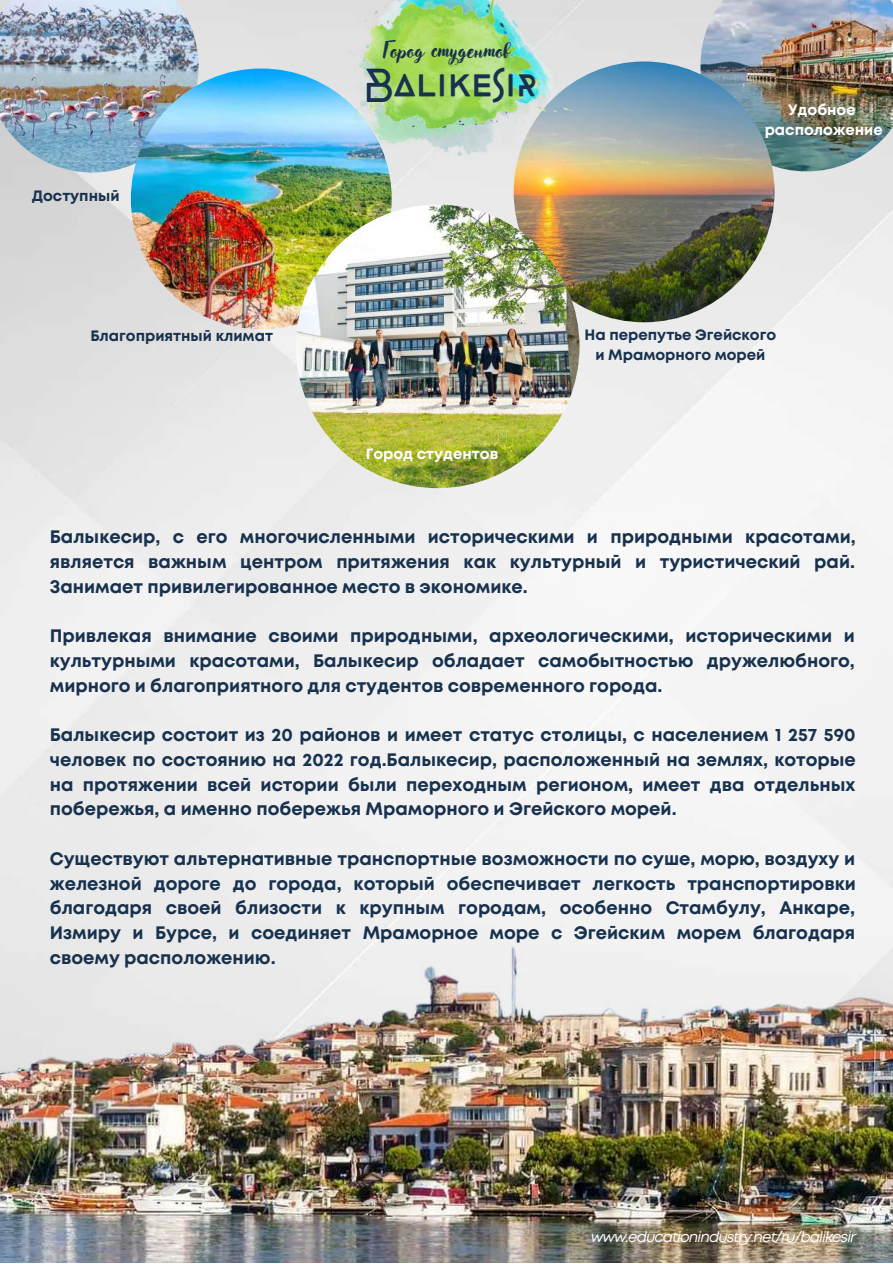
<style>
.page{position:relative;width:893px;height:1264px;background:#fff}
.page>*{position:absolute;margin:0;border:0;box-sizing:border-box;transform-origin:0 0}
.t1{font:44.85px "Coco Bike R";color:#17314e}
.t2{font:20.25px "Adlery Pro Swash";color:#17314e}
.t3{font:700 18px/24.8px "Mont";color:#17314e;text-align:justify}
.t4{font:700 15px/20.2px "Mont";color:#17314e;text-align:center}
.t5{font:700 15px/20.2px "Mont";color:#fff;text-align:center}
.t6{font:italic 14.85px "Mont";letter-spacing:-.06em;color:#fff}
</style>
<div class="page">
<img style="left:0;top:0;width:892px;height:763px">
<img style="left:317px;top:0;width:204px;height:199px">
<img style="left:0;top:0;width:198px;height:172px">
<img style="left:700px;top:0;width:192px;height:171px">
<img style="left:513px;top:61px;width:261px;height:261px;border-radius:50%">
<img style="left:131px;top:68px;width:260px;height:261px;border-radius:50%">
<img style="left:296px;top:204px;width:283px;height:284px;border-radius:50%">
<img style="left:350px;top:0;width:229px;height:146px">
<img style="left:0;top:763px;width:892px;height:499px">
<p class="t4" style="left:32px;top:186px;width:89px">Доступный</p>
<p class="t4" style="left:90px;top:327px;width:184px">Благоприятный климат</p>
<p class="t2" style="left:383px;top:41px;width:128px">Город студентов</p>
<h1 class="t1" style="left:363px;top:60px;width:176px">Balikesir</h1>
<p class="t5" style="left:764px;top:100px;width:120px">Удобное расположение</p>
<p class="t5" style="left:366px;top:445px;width:134px">Город студентов</p>
<p class="t4" style="left:584px;top:325px;width:193px">На перепутье Эгейского и Мраморного морей</p>
<p class="t3" style="left:50px;top:526px;width:807px">Балыкесир, с его многочисленными историческими и природными красотами, является важным центром притяжения как культурный и туристический рай.<br>Занимает привилегированное место в экономике.</p>
<p class="t3" style="left:50px;top:625px;width:806px">Привлекая внимание своими природными, археологическими, историческими и культурными красотами, Балыкесир обладает самобытностью дружелюбного, мирного и благоприятного для студентов современного города.</p>
<p class="t3" style="left:50px;top:723px;width:807px">Балыкесир состоит из 20 районов и имеет статус столицы, с населением 1 257 590 человек по состоянию на 2022 год.Балыкесир, расположенный на землях, которые на протяжении всей истории были переходным регионом, имеет два отдельных побережья, а именно побережья Мраморного и Эгейского морей.</p>
<p class="t3" style="left:50px;top:847px;width:807px">Существуют альтернативные транспортные возможности по суше, морю, воздуху и железной дороге до города, который обеспечивает легкость транспортировки благодаря своей близости к крупным городам, особенно Стамбулу, Анкаре, Измиру и Бурсе, и соединяет Мраморное море с Эгейским морем благодаря своему расположению.</p>
<p class="t6" style="left:591px;top:1231px;width:266px">www.educationindustry.net/ru/balikesir</p>
</div>
